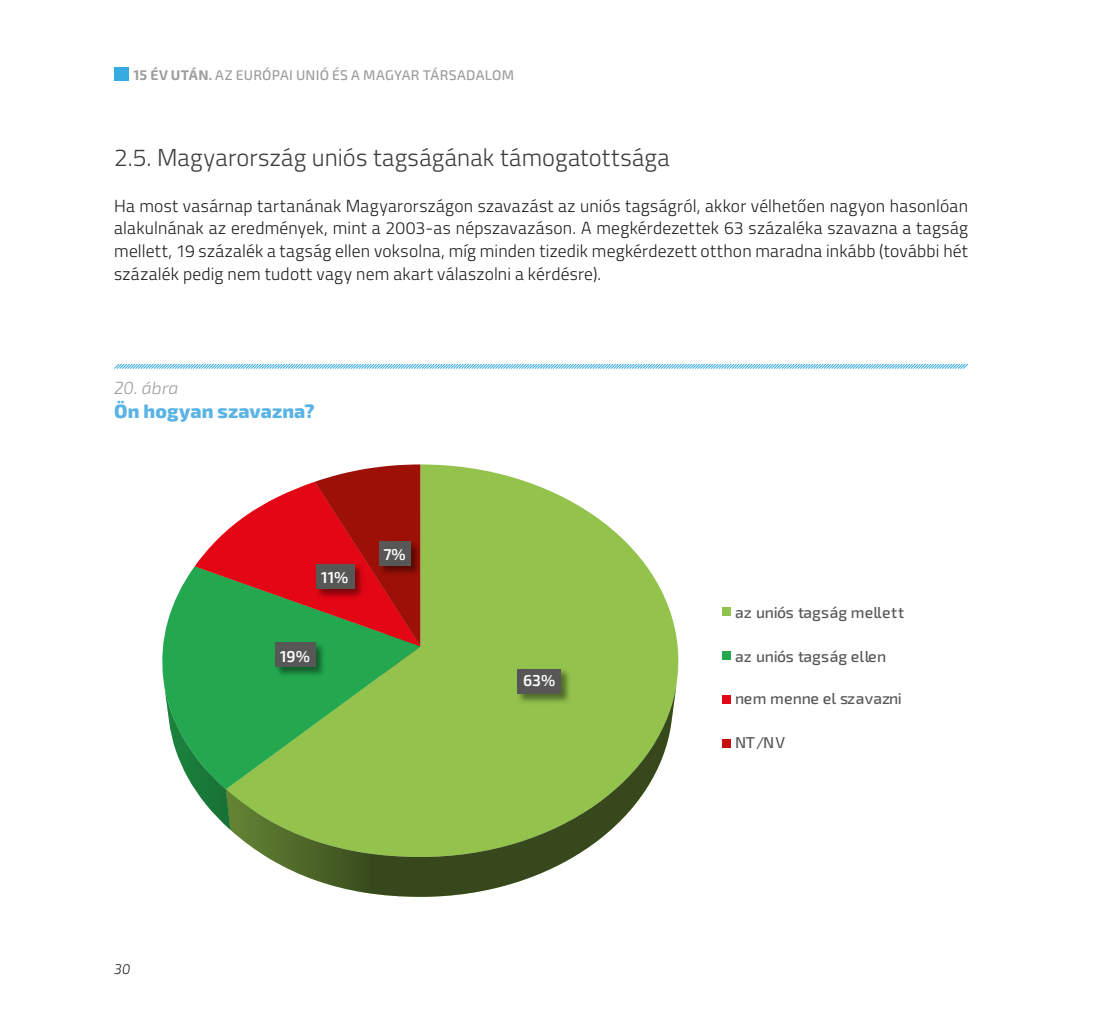
<style>
.page{position:relative;width:1117px;height:1017px;background:#fff}
.page>*{position:absolute;margin:0;border:0;box-sizing:border-box;transform-origin:0 0}
.t1{font:300 24.5px "Titillium Web";letter-spacing:.01em;color:#3d3d3c}
.ÁBRA_és_TÁBLAcímek{font:800 19.25px "Exo 2";letter-spacing:.005em;color:#59b3e5}
.FŐSZÖVEG{font:300 17.5px/22.8px "Titillium Web";letter-spacing:.015em;color:#1d1d1b;text-align:justify}
.t2{font:italic 300 17.5px "Exo 2";letter-spacing:-.005em;color:#9d9d9d}
.t3{font:500 15.75px "Exo 2";letter-spacing:.005em;color:#575756}
.t4{font:600 15.75px "Exo 2";color:#fff}
.t5{font:500 14px "Exo 2";letter-spacing:.015em;color:#9d9d9d}
.t6{font:italic 300 14px "Exo 2";color:#1d1d1b}
.s1{font-weight:700}
</style>
<div class="page">
<div style="left:114px;top:67px;width:14px;height:14px;background:#36abe2"></div>
<svg style="left:114px;top:363px;width:854px;height:6px"></svg>
<svg style="left:164px;top:531px;width:62px;height:150px"></svg>
<svg style="left:226px;top:464px;width:453px;height:224px;fill:#93c24d"></svg>
<svg style="left:164px;top:681px;width:512px;height:216px"></svg>
<img style="left:514px;top:666px;width:59px;height:40px">
<div style="left:517px;top:669px;width:44px;height:24px;background:#575756"></div>
<img style="left:273px;top:640px;width:55px;height:40px">
<div style="left:275px;top:642px;width:41px;height:25px;background:#575756"></div>
<img style="left:313px;top:561px;width:54px;height:40px">
<div style="left:316px;top:564px;width:38px;height:24px;background:#575756"></div>
<img style="left:376px;top:538px;width:47px;height:40px">
<div style="left:379px;top:541px;width:31px;height:24px;background:#575756"></div>
<div style="left:722px;top:607px;width:8px;height:9px;background:#91c24d"></div>
<div style="left:722px;top:651px;width:8px;height:9px;background:#23a84e"></div>
<div style="left:722px;top:695px;width:8px;height:9px;background:#e30614"></div>
<div style="left:722px;top:739px;width:8px;height:9px;background:#c60d0f"></div>
<p class="t5" style="left:134px;top:65px;width:382px"><span class="s1">15 ÉV UTÁN.</span> AZ EURÓPAI UNIÓ ÉS A MAGYAR TÁRSADALOM</p>
<p class="t1" style="left:114px;top:140px;width:557px">2.5. Magyarország uniós tagságának támogatottsága</p>
<p class="FŐSZÖVEG" style="left:114px;top:193px;width:855px">Ha most vasárnap tartanának Magyarországon szavazást az uniós tagságról, akkor vélhetően nagyon hasonlóan alakulnának az eredmények, mint a 2003-as népszavazáson. A megkérdezettek 63 százaléka szavazna a tagság mellett, 19 százalék a tagság ellen voksolna, míg minden tizedik megkérdezett otthon maradna inkább (további hét százalék pedig nem tudott vagy nem akart válaszolni a kérdésre).</p>
<p class="t2" style="left:114px;top:376px;width:66px">20. ábra</p>
<p class="ÁBRA_és_TÁBLAcímek" style="left:114px;top:396px;width:202px">Ön hogyan szavazna?</p>
<p class="t4" style="left:321px;top:566px;width:29px">11%</p>
<p class="t4" style="left:280px;top:645px;width:31px">19%</p>
<p class="t4" style="left:383px;top:543px;width:24px">7%</p>
<p class="t6" style="left:114px;top:960px;width:18px">30</p>
<p class="t4" style="left:523px;top:669px;width:34px">63%</p>
<p class="t3" style="left:735px;top:601px;width:170px">az uniós tagság mellett</p>
<p class="t3" style="left:735px;top:645px;width:152px">az uniós tagság ellen</p>
<p class="t3" style="left:735px;top:687px;width:168px">nem menne el szavazni</p>
<p class="t3" style="left:735px;top:731px;width:51px">NT/NV</p>
</div>
